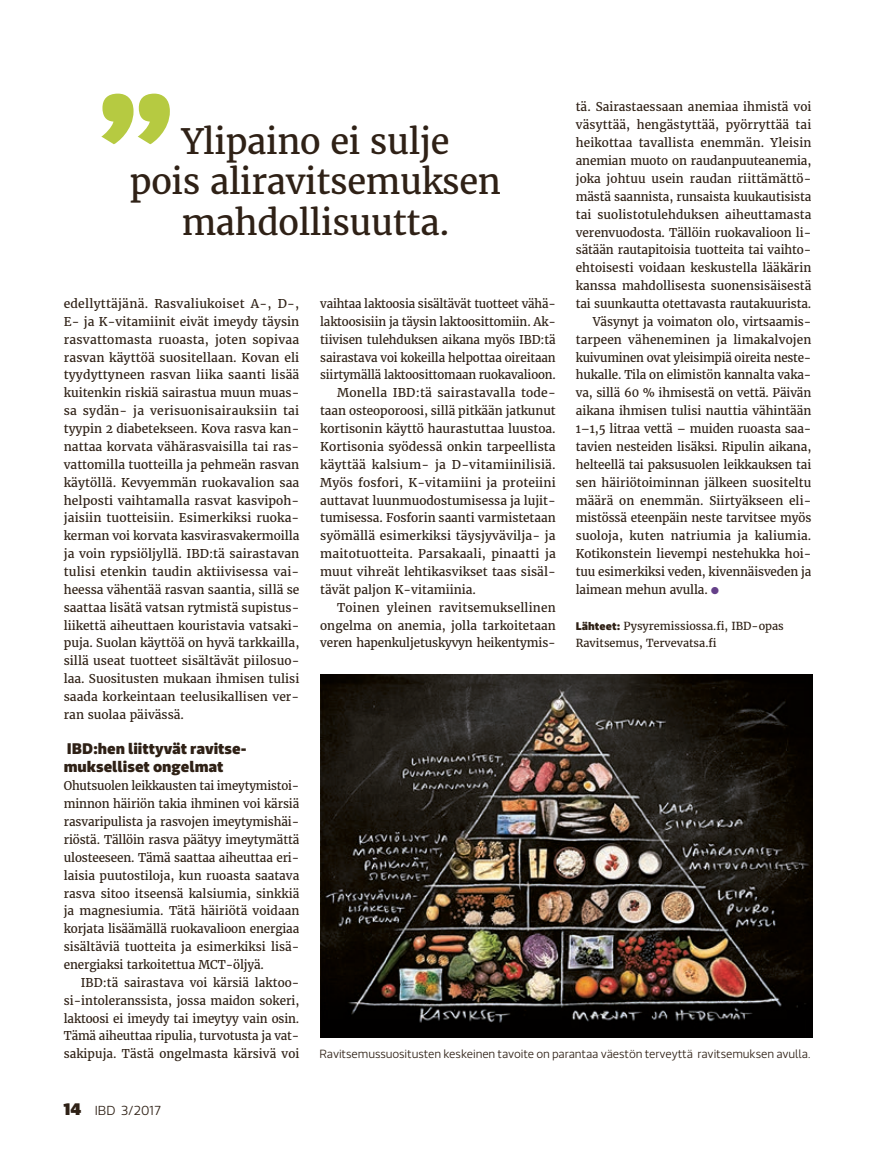
<style>
.page{position:relative;width:893px;height:1149px;background:#fff}
.page>*{position:absolute;margin:0;border:0;box-sizing:border-box;transform-origin:0 0}
.t1{font:34.5px/40.5px "Merriweather";letter-spacing:-.01em;color:#2f2116;text-align:center}
.t2{font:900 15.15px/17.9px "Riona Sans";letter-spacing:-.005em;color:#2f2116}
.t3{font:300 12.9px "Riona Sans";color:#2f2116}
.t4{font:12px/17.9px "Merriweather";color:#2f2116;text-align:justify}
.t5{font:12px "Merriweather";color:#2f2116;scale:.96 1}
.t6{font:300 11.7px "Riona Sans";letter-spacing:-.01em;color:#2f2116}
.t7{font:10.95px/17.9px "Merriweather";color:#2f2116}
.s1{font-family:"Fn T Basic Shapes 1";font-size:9.75px;color:#654089}
.s2{font-family:"Riona Sans";font-weight:900}
.s3{font-weight:900;font-size:16.5px}
</style>
<div class="page">
<img style="left:320px;top:674px;width:492px;height:363px">
<svg style="left:101px;top:94px;width:69px;height:50px"></svg>
<p class="t4" style="left:576px;top:98px;width:237px">tä. Sairastaessaan anemiaa ihmistä voi</p>
<p class="t4" style="left:576px;top:116px;width:237px">väsyttää, hengästyttää, pyörryttää tai</p>
<p class="t4" style="left:576px;top:134px;width:237px">heikottaa tavallista enemmän. Yleisin</p>
<p class="t4" style="left:576px;top:152px;width:237px">anemian muoto on raudanpuuteanemia,</p>
<p class="t4" style="left:576px;top:170px;width:237px">joka johtuu usein raudan riittämättö-</p>
<p class="t4" style="left:576px;top:187px;width:237px">mästä saannista, runsaista kuukautisista</p>
<p class="t4" style="left:576px;top:205px;width:237px">tai suolistotulehduksen aiheuttamasta</p>
<p class="t4" style="left:576px;top:223px;width:237px">verenvuodosta. Tällöin ruokavalioon li-</p>
<p class="t4" style="left:576px;top:241px;width:237px">sätään rautapitoisia tuotteita tai vaihto-</p>
<p class="t4" style="left:576px;top:259px;width:237px">ehtoisesti voidaan keskustella lääkärin</p>
<p class="t4" style="left:576px;top:277px;width:237px">kanssa mahdollisesta suonensisäisestä</p>
<p class="t4" style="left:576px;top:295px;width:237px">tai suunkautta otettavasta rautakuurista.</p>
<p class="t4" style="left:593px;top:312px;width:220px">Väsynyt ja voimaton olo, virtsaamis-</p>
<p class="t4" style="left:576px;top:330px;width:237px">tarpeen väheneminen ja limakalvojen</p>
<p class="t4" style="left:576px;top:348px;width:237px">kuivuminen ovat yleisimpiä oireita neste-</p>
<p class="t4" style="left:576px;top:366px;width:237px">hukalle. Tila on elimistön kannalta vaka-</p>
<p class="t4" style="left:576px;top:384px;width:237px">va, sillä 60 % ihmisestä on vettä. Päivän</p>
<p class="t4" style="left:576px;top:402px;width:237px">aikana ihmisen tulisi nauttia vähintään</p>
<p class="t4" style="left:576px;top:419px;width:237px">1–1,5 litraa vettä – muiden ruoasta saa-</p>
<p class="t4" style="left:576px;top:437px;width:237px">tavien nesteiden lisäksi. Ripulin aikana,</p>
<p class="t4" style="left:576px;top:455px;width:237px">helteellä tai paksusuolen leikkauksen tai</p>
<p class="t4" style="left:576px;top:473px;width:237px">sen häiriötoiminnan jälkeen suositeltu</p>
<p class="t4" style="left:576px;top:491px;width:237px">määrä on enemmän. Siirtyäkseen eli-</p>
<p class="t4" style="left:576px;top:509px;width:237px">mistössä eteenpäin neste tarvitsee myös</p>
<p class="t4" style="left:576px;top:527px;width:237px">suoloja, kuten natriumia ja kaliumia.</p>
<p class="t4" style="left:576px;top:544px;width:237px">Kotikonstein lievempi nestehukka hoi-</p>
<p class="t4" style="left:576px;top:562px;width:237px">tuu esimerkiksi veden, kivennäisveden ja</p>
<p class="t4" style="left:576px;top:580px;width:145px">laimean mehun avulla. <span class="s1">5</span></p>
<p class="t7" style="left:576px;top:616px;width:209px"><span class="s2">Lähteet:</span> Pysyremissiossa.fi, IBD-opas<br>Ravitsemus, Tervevatsa.fi</p>
<h1 class="t1" style="left:130px;top:121px;width:373px">Ylipaino ei sulje<br>pois aliravitsemuksen mahdollisuutta.</h1>
<p class="t4" style="left:64px;top:295px;width:237px">edellyttäjänä. Rasvaliukoiset A-, D-, E- ja K-vitamiinit eivät imeydy täysin rasvattomasta ruoasta, joten sopivaa rasvan käyttöä suositellaan. Kovan eli tyydyttyneen rasvan liika saanti lisää kuitenkin riskiä sairastua muun muas&shy;sa sydän- ja verisuonisairauksiin tai tyypin 2 diabetekseen. Kova rasva kan&shy;nattaa korvata vähärasvaisilla tai ras&shy;vattomilla tuotteilla ja pehmeän rasvan käytöllä. Kevyemmän ruokavalion saa helposti vaihtamalla rasvat kasvipoh&shy;jaisiin tuotteisiin. Esimerkiksi ruoka&shy;kerman voi korvata kasvirasvakermoilla ja voin rypsiöljyllä. IBD:tä sairastavan tulisi etenkin taudin aktiivisessa vai&shy;heessa vähentää rasvan saantia, sillä se saattaa lisätä vatsan rytmistä supistus&shy;liikettä aiheuttaen kouristavia vatsaki&shy;puja. Suolan käyttöä on hyvä tarkkailla, sillä useat tuotteet sisältävät piilosuo&shy;laa. Suositusten mukaan ihmisen tulisi saada korkeintaan teelusikallisen ver&shy;ran suolaa päivässä.</p>
<p class="t2" style="left:64px;top:739px;width:184px">IBD:hen liittyvät ravitse&shy;mukselliset ongelmat</p>
<p class="t4" style="left:64px;top:776px;width:237px">Ohutsuolen leikkausten tai imeytymistoi&shy;minnon häiriön takia ihminen voi kärsiä rasvaripulista ja rasvojen imeytymishäi&shy;riöstä. Tällöin rasva päätyy imeytymättä ulosteeseen. Tämä saattaa aiheuttaa eri&shy;laisia puutostiloja, kun ruoasta saatava rasva sitoo itseensä kalsiumia, sinkkiä ja magnesiumia. Tätä häiriötä voidaan korjata lisäämällä ruokavalioon energiaa sisältäviä tuotteita ja esimerkiksi lisä&shy;energiaksi tarkoitettua MCT-öljyä.</p>
<p class="t4" style="left:64px;top:973px;width:237px;text-indent:17px">IBD:tä sairastava voi kärsiä laktoo&shy;si-intoleranssista, jossa maidon sokeri, laktoosi ei imeydy tai imeytyy vain osin.<br>Tämä aiheuttaa ripulia, turvotusta ja vat&shy;sakipuja. Tästä ongelmasta kärsivä voi</p>
<p class="t4" style="left:320px;top:295px;width:237px">vaihtaa laktoosia sisältävät tuotteet vähä-</p>
<p class="t4" style="left:320px;top:312px;width:237px">laktoosisiin ja täysin laktoosittomiin. Ak-</p>
<p class="t4" style="left:320px;top:330px;width:237px">tiivisen tulehduksen aikana myös IBD:tä</p>
<p class="t4" style="left:320px;top:348px;width:237px">sairastava voi kokeilla helpottaa oireitaan</p>
<p class="t5" style="left:320px;top:367px;width:247px">siirtymällä laktoosittomaan ruokavalioon.</p>
<p class="t4" style="left:337px;top:384px;width:220px">Monella IBD:tä sairastavalla tode-</p>
<p class="t4" style="left:320px;top:402px;width:237px">taan osteoporoosi, sillä pitkään jatkunut</p>
<p class="t4" style="left:320px;top:419px;width:237px">kortisonin käyttö haurastuttaa luustoa.</p>
<p class="t4" style="left:320px;top:437px;width:237px">Kortisonia syödessä onkin tarpeellista</p>
<p class="t4" style="left:320px;top:455px;width:237px">käyttää kalsium- ja D-vitamiinilisiä.</p>
<p class="t4" style="left:320px;top:473px;width:237px">Myös fosfori, K-vitamiini ja proteiini</p>
<p class="t4" style="left:320px;top:491px;width:237px">auttavat luunmuodostumisessa ja lujit-</p>
<p class="t4" style="left:320px;top:509px;width:237px">tumisessa. Fosforin saanti varmistetaan</p>
<p class="t4" style="left:320px;top:527px;width:237px">syömällä esimerkiksi täysjyvävilja- ja</p>
<p class="t4" style="left:320px;top:544px;width:237px">maitotuotteita. Parsakaali, pinaatti ja</p>
<p class="t4" style="left:320px;top:562px;width:237px">muut vihreät lehtikasvikset taas sisäl-</p>
<p class="t4" style="left:320px;top:580px;width:157px">tävät paljon K-vitamiinia.</p>
<p class="t4" style="left:337px;top:598px;width:220px">Toinen yleinen ravitsemuksellinen</p>
<p class="t4" style="left:320px;top:616px;width:237px">ongelma on anemia, jolla tarkoitetaan</p>
<p class="t4" style="left:320px;top:634px;width:237px">veren hapenkuljetuskyvyn heikentymis-</p>
<p class="t6" style="left:319px;top:1046px;width:492px">Ravitsemussuositusten keskeinen tavoite on parantaa väestön terveyttä ravitsemuksen avulla.</p>
<p class="t3" style="left:64px;top:1102px;width:99px"><span class="s3">14</span> IBD 3/2017</p>
</div>
